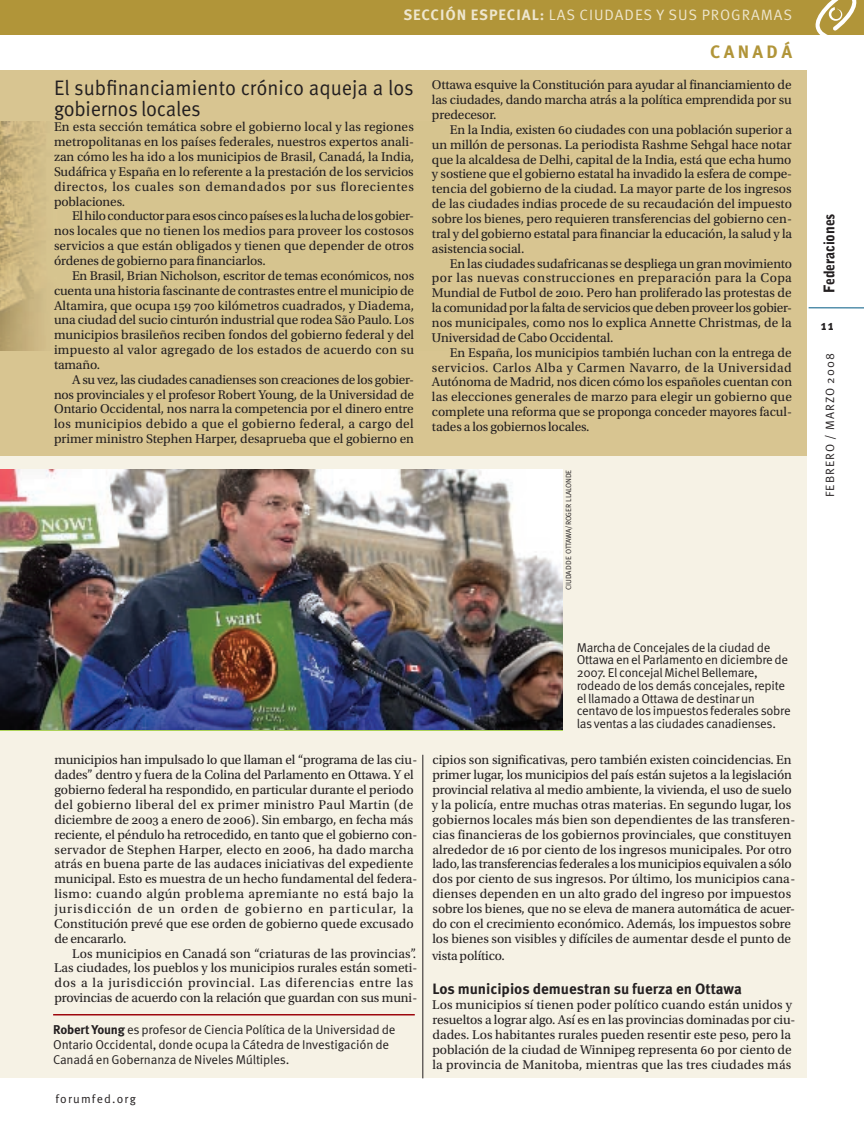
<style>
.page{position:relative;width:864px;height:1134px;background:#fff}
.page>*{position:absolute;margin:0;border:0;box-sizing:border-box;transform-origin:0 0}
.Body_FR{font:21px/21px "Meta OT";letter-spacing:-.005em;color:#231f20;scale:.95 1}
.Country_Gold{font:700 18px "Meta OT";letter-spacing:.19em;color:#b19539}
.Section_Bar{font:15px "Meta OT";letter-spacing:.065em;color:#eee6ce}
.Body_Heads{font:700 15px "Meta OT";color:#231f20}
.Body{font:900 14.7px "Bell Gothic Std";letter-spacing:-.015em;color:#231f20;scale:.95 1}
.t1{font:700 13.5px "Meta OT";color:#231f20}
.Body_FR-2{font:13.35px/14.9px "Utopia Std";color:#231f20;text-align:justify}
.Caption_Opening_Phot{font:12.75px/12.8px "Meta OT";letter-spacing:-.02em;color:#231f20}
.Author_Bio{font:12.75px/15px "Meta OT";letter-spacing:-.01em;color:#231f20}
.Body-2{font:12px "Meta OT";letter-spacing:.09em;color:#231f20}
.Photo_Credit{font:7.5px "Meta OT";letter-spacing:-.02em;color:#231f20}
.s1{font-weight:700}
</style>
<div class="page">
<div style="left:0;top:401px;width:807px;height:677px;background:#f6f2e5"></div>
<div style="left:0;top:70px;width:807px;height:386px;background:#d8c591"></div>
<img style="left:0;top:121px;width:46px;height:230px">
<div style="left:0;top:0;width:864px;height:34px;background:#b19539"></div>
<hr style="left:423px;top:755px;width:1px;height:323px;background:#231f20">
<hr style="left:53px;top:1014px;width:362px;height:2px;background:#9d070d">
<img style="left:0;top:470px;width:562px;height:260px">
<svg style="left:813px;top:0;width:46px;height:35px"></svg>
<hr style="left:809px;top:307px;width:55px;height:1px;background:#005983">
<p class="Section_Bar" style="left:404px;top:6px;width:318px"><span class="s1">SECCIÓN ESPECIAL:</span> LAS CIUDADES Y SU S PROGR</p>
<p class="Section_Bar" style="left:751px;top:6px;width:43px">AMAS</p>
<p class="Body_FR" style="left:54px;top:78px;width:380px">El subfinanciamiento crónico aqueja a los gobiernos locales</p>
<p class="Body_FR-2" style="left:54px;top:120px;width:362px">En esta sección temática sobre el gobierno local y las regiones metropolitanas en los países federales, nuestros expertos anali&shy;zan cómo les ha ido a los municipios de Brasil, Canadá, la India, Sudáfrica y España en lo referente a la prestación de los servicios directos, los cuales son demandados por sus florecientes poblaciones.</p>
<p class="Body_FR-2" style="left:54px;top:209px;width:362px;text-indent:18px">El hilo conductor para esos cinco países es la lucha de los gobier&shy;nos locales que no tienen los medios para proveer los costosos servicios a que están obligados y tienen que depender de otros órdenes de gobierno para financiarlos.</p>
<p class="Body_FR-2" style="left:54px;top:268px;width:362px;text-indent:18px">En Brasil, Brian Nicholson, escritor de temas económicos, nos cuenta una historia fascinante de contrastes entre el municipio de Altamira, que ocupa 159 700 kilómetros cuadrados, y Diadema, una ciudad del sucio cinturón industrial que rodea São Paulo. Los municipios brasileños reciben fondos del gobierno federal y del impuesto al valor agregado de los estados de acuerdo con su tamaño.</p>
<p class="Body_FR-2" style="left:54px;top:372px;width:362px;text-indent:18px">A su vez, las ciudades canadienses son creaciones de los gobier&shy;nos provinciales y el profesor Robert Young, de la Universidad de Ontario Occidental, nos narra la competencia por el dinero entre los municipios debido a que el gobierno federal, a cargo del primer ministro Stephen Harper, desaprueba que el gobierno en</p>
<p class="Country_Gold" style="left:710px;top:40px;width:84px">CANADÁ</p>
<p class="Body_FR-2" style="left:432px;top:78px;width:361px">Ottawa esquive la Constitución para ayudar al financiamiento de las ciudades, dando marcha atrás a la política emprendida por su predecesor.</p>
<p class="Body_FR-2" style="left:432px;top:122px;width:362px;text-indent:18px">En la India, existen 60 ciudades con una población superior a un millón de personas. La periodista Rashme Sehgal hace notar que la alcaldesa de Delhi, capital de la India, está que echa humo y sostiene que el gobierno estatal ha invadido la esfera de compe&shy;tencia del gobierno de la ciudad. La mayor parte de los ingresos de las ciudades indias procede de su recaudación del impuesto sobre los bienes, pero requieren transferencias del gobierno cen&shy;tral y del gobierno estatal para financiar la educación, la salud y la asistencia social.</p>
<p class="Body_FR-2" style="left:432px;top:256px;width:362px;text-indent:18px">En las ciudades sudafricanas se despliega un gran movimiento por las nuevas construcciones en preparación para la Copa Mundial de Futbol de 2010. Pero han proliferado las protestas de la comunidad por la falta de servicios que deben proveer los gobier&shy;nos municipales, como nos lo explica Annette Christmas, de la Universidad de Cabo Occidental.</p>
<p class="Body_FR-2" style="left:432px;top:345px;width:362px;text-indent:18px">En España, los municipios también luchan con la entrega de servicios. Carlos Alba y Carmen Navarro, de la Universidad Autónoma de Madrid, nos dicen cómo los españoles cuentan con las elecciones generales de marzo para elegir un gobierno que complete una reforma que se proponga conceder mayores facul&shy;tades a los gobiernos locales.</p>
<p class="Photo_Credit" style="left:564px;top:590px;width:122px;rotate:-90deg">ci udad de Ottawa/Roger lLalon de</p>
<p class="Body_FR-2" style="left:54px;top:753px;width:365px;text-align:left">municipios han impulsado lo que llaman el “programa de las ciu&shy;dades” dentro y fuera de la Colina del Parlamento en Ottawa. Y el gobierno federal ha respondido, en particular durante el periodo del gobierno liberal del ex primer ministro Paul Martin (de diciembre de 2003 a enero de 2006). Sin embargo, en fecha más reciente, el péndulo ha retrocedido, en tanto que el gobierno con&shy;servador de Stephen Harper, electo en 2006, ha dado marcha atrás en buena parte de las audaces iniciativas del expediente municipal. Esto es muestra de un hecho fundamental del federa&shy;lismo: cuando algún problema apremiante no está bajo la jurisdicción de un orden de gobierno en particular, la Constitución prevé que ese orden de gobierno quede excusado de encararlo.</p>
<p class="Body_FR-2" style="left:54px;top:946px;width:365px;text-align:left;text-indent:18px">Los municipios en Canadá son “criaturas de las provincias”.<br>Las ciudades, los pueblos y los municipios rurales están someti&shy;dos a la jurisdicción provincial. Las diferencias entre las provincias de acuerdo con la relación que guardan con sus muni-</p>
<p class="Author_Bio" style="left:53px;top:1022px;width:344px"><span class="s1">Robert Young</span> es profesor de Ciencia Política de la U niversidad de<br>Ontario Occidental, donde ocupa la Cátedra de Investigación de<br>Canadá en Gobernanza de Niveles Múltiples.</p>
<p class="Body-2" style="left:56px;top:1091px;width:82px">forumfed.org</p>
<p class="Caption_Opening_Phot" style="left:577px;top:641px;width:215px">Marcha de Concejales de la ciudad de Ottawa en el Parlamento en diciembre de 2007. El concejal Michel Bellemare, rodeado de los demás concejales, repite el llamado a Ottawa de destinar un centavo de los impuestos federales sobre las ventas a las ciudades canadienses.</p>
<p class="Body_FR-2" style="left:432px;top:753px;width:365px;text-align:left">cipios son significativas, pero también existen coincidencias. En primer lugar, los municipios del país están sujetos a la legislación provincial relativa al medio ambiente, la vivienda, el uso de suelo y la policía, entre muchas otras materias. En segundo lugar, los gobiernos locales más bien son dependientes de las transferen&shy;cias financieras de los gobiernos provinciales, que constituyen alrededor de 16 por ciento de los ingresos municipales. Por otro lado, las transferencias federales a los municipios equivalen a sólo dos por ciento de sus ingresos. Por último, los municipios cana&shy;dienses dependen en un alto grado del ingreso por impuestos sobre los bienes, que no se eleva de manera automática de acuer&shy;do con el crecimiento económico. Además, los impuestos sobre los bienes son visibles y difíciles de aumentar desde el punto de</p>
<p class="Body_FR-2" style="left:432px;top:948px;width:74px">vista político.</p>
<p class="Body_Heads" style="left:432px;top:980px;width:311px">Los municipios demuestran su fuerza en Ottawa</p>
<p class="Body_FR-2" style="left:432px;top:998px;width:365px;text-align:left">Los municipios sí tienen poder político cuando están unidos y resueltos a lograr algo. Así es en las provincias dominadas por ciu&shy;dades. Los habitantes rurales pueden resentir este peso, pero la población de la ciudad de Winnipeg representa 60 por ciento de la provincia de Manitoba, mientras que las tres ciudades más</p>
<p class="Body" style="left:821px;top:293px;width:85px;rotate:-90deg">Federaciones</p>
<p class="t1" style="left:821px;top:317px;width:15px">11</p>
<p class="Body-2" style="left:823px;top:497px;width:145px;rotate:-90deg">FEBRERO / MARZO 2008</p>
</div>
